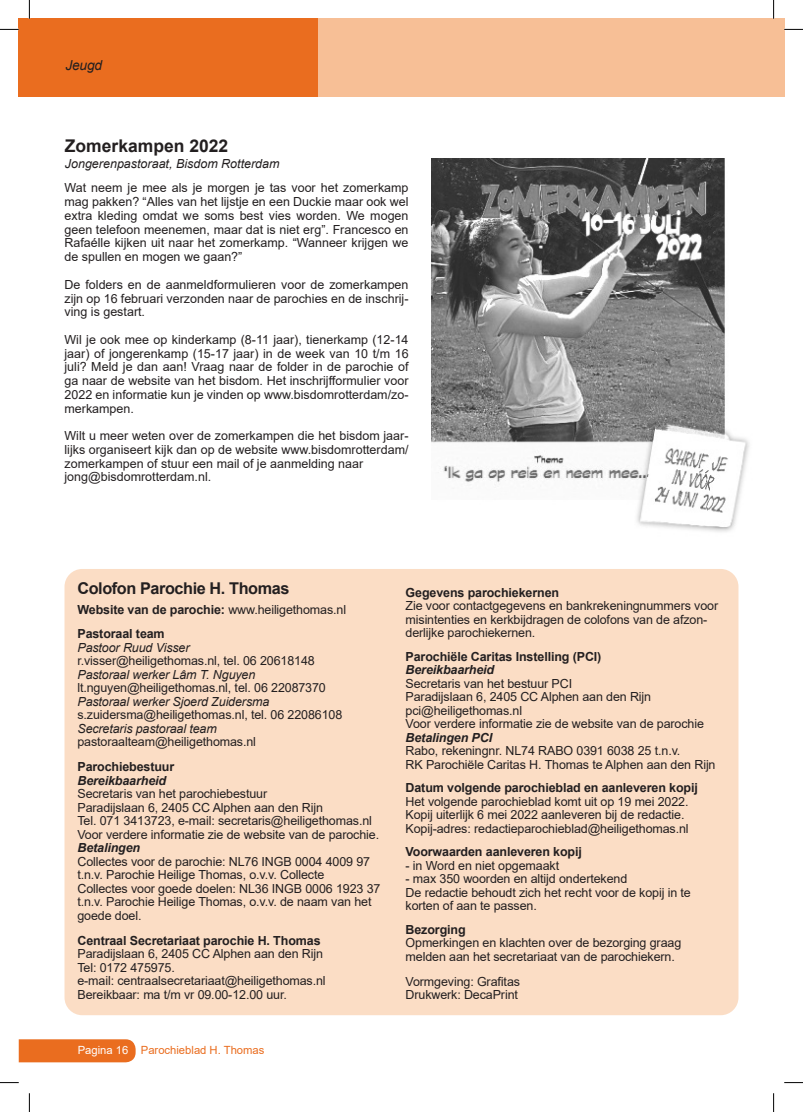
<style>
.page{position:relative;width:803px;height:1112px;background:#fff}
.page>*{position:absolute;margin:0;border:0;box-sizing:border-box;transform-origin:0 0}
.t1{font:700 17.5px "Arial";color:#231f20}
.t2{font:700 16.25px "Arial";letter-spacing:-.025em;color:#231f20}
.t3{font:italic 13.75px "Arial";letter-spacing:-.01em;color:#231f20}
.t4{font:12.5px/13.5px "Arial";letter-spacing:-.01em;color:#231f20}
.t5{font:700 12.5px/24.8px "Arial";letter-spacing:-.01em;color:#231f20}
.t6{font:italic 12.5px "Arial";letter-spacing:-.01em;color:#231f20}
.t7{font:italic 700 12.5px "Arial";letter-spacing:-.01em;color:#231f20}
.t8{font:11.25px "Arial";color:#ea6d1f}
.s1{font-weight:400}
.s2{color:#fff}
</style>
<div class="page">
<div style="left:19px;top:1039px;width:117px;height:23px;background:#ea6d1f"></div>
<div style="left:313px;top:19px;width:471px;height:78px;background:#f7bf96"></div>
<div style="left:19px;top:19px;width:299px;height:78px;background:#ea6d1f"></div>
<div style="left:65px;top:569px;width:673px;height:445px;background:#fbddc5;border-radius:18px"></div>
<img style="left:432px;top:159px;width:317px;height:373px">
<svg style="left:0;top:29px;width:19px;height:1px"></svg>
<svg style="left:784px;top:29px;width:19px;height:1px"></svg>
<svg style="left:0;top:1082px;width:19px;height:1px"></svg>
<svg style="left:784px;top:1082px;width:19px;height:1px"></svg>
<svg style="left:29px;top:0;width:1px;height:19px"></svg>
<svg style="left:29px;top:1093px;width:1px;height:18px"></svg>
<svg style="left:773px;top:0;width:1px;height:19px"></svg>
<svg style="left:773px;top:1093px;width:1px;height:18px"></svg>
<p class="t3" style="left:65px;top:56px;width:38px">Jeugd</p>
<h1 class="t1" style="left:65px;top:133px;width:165px">Zomerkampen 2022</h1>
<p class="t6" style="left:65px;top:156px;width:216px">Jongerenpastoraat, Bisdom Rotterdam</p>
<p class="t4" style="left:65px;top:181px;width:345px;text-align:justify">Wat neem je mee als je morgen je tas voor het zomerkamp mag pakken? “Alles van het lijstje en een Duckie maar ook wel extra kleding omdat we soms best vies worden. We mogen geen telefoon meenemen, maar dat is niet erg”. Francesco en Rafaélle kijken uit naar het zomerkamp. “Wanneer krijgen we de spullen en mogen we gaan?”</p>
<p class="t4" style="left:65px;top:277px;width:346px;text-align:justify">De folders en de aanmeldformulieren voor de zomerkampen zijn op 16 februari verzonden naar de parochies en de inschrij&shy;ving is gestart.</p>
<p class="t4" style="left:65px;top:332px;width:346px;text-align:justify">Wil je ook mee op kinderkamp (8-11 jaar), tienerkamp (12-14 jaar) of jongerenkamp (15-17 jaar) in de week van 10 t/m 16 juli? Meld je dan aan! Vraag naar de folder in de parochie of ga naar de website van het bisdom. Het inschrijfformulier voor 2022 en informatie kun je vinden op www.bisdomrotterdam/zo&shy;merkampen.</p>
<p class="t4" style="left:65px;top:428px;width:345px">Wilt u meer weten over de zomerkampen die het bisdom jaar&shy;lijks organiseert kijk dan op de website www.bisdomrotterdam/ zomerkampen of stuur een mail of je aanmelding naar jong@bisdomrotterdam.nl.</p>
<h2 class="t2" style="left:77px;top:576px;width:213px">Colofon Parochie H. Thomas</h2>
<p class="t5" style="left:77px;top:596px;width:270px">Website van de parochie: <span class="s1">www.heiligethomas.nl<br></span>Pastoraal team</p>
<p class="t6" style="left:77px;top:639px;width:114px">Pastoor Ruud Visser</p>
<p class="t4" style="left:77px;top:654px;width:239px">r.visser@heiligethomas.nl, tel. 06 20618148</p>
<p class="t6" style="left:77px;top:666px;width:179px">Pastoraal werker Lâm T. Nguyen</p>
<p class="t4" style="left:77px;top:681px;width:250px">lt.nguyen@heiligethomas.nl, tel. 06 22087370</p>
<p class="t6" style="left:77px;top:693px;width:193px">Pastoraal werker Sjoerd Zuidersma</p>
<p class="t4" style="left:77px;top:708px;width:266px">s.zuidersma@heiligethomas.nl, tel. 06 22086108</p>
<p class="t6" style="left:77px;top:720px;width:141px">Secretaris pastoraal team</p>
<p class="t4" style="left:77px;top:735px;width:180px">pastoraalteam@heiligethomas.nl</p>
<p class="t5" style="left:77px;top:754px;width:98px">Parochiebestuur</p>
<p class="t7" style="left:77px;top:771px;width:90px">Bereikbaarheid</p>
<p class="t4" style="left:77px;top:786px;width:303px">Secretaris van het parochiebestuur<br>Paradijslaan 6, 2405 CC Alphen aan den Rijn<br>Tel. 071 3413723, e-mail: secretaris@heiligethomas.nl Voor verdere informatie zie de website van de parochie.</p>
<p class="t7" style="left:77px;top:839px;width:64px">Betalingen</p>
<p class="t4" style="left:77px;top:854px;width:304px">Collectes voor de parochie: NL76 INGB 0004 4009 97 t.n.v. Parochie Heilige Thomas, o.v.v. Collecte<br>Collectes voor goede doelen: NL36 INGB 0006 1923 37 t.n.v. Parochie Heilige Thomas, o.v.v. de naam van het goede doel.</p>
<p class="t5" style="left:77px;top:927px;width:245px">Centraal Secretariaat parochie H. Thomas</p>
<p class="t4" style="left:77px;top:946px;width:250px">Paradijslaan 6, 2405 CC Alphen aan den Rijn Tel: 0172 475975.<br>e-mail: centraalsecretariaat@heiligethomas.nl Bereikbaar: ma t/m vr 09.00-12.00 uur.</p>
<p class="t8" style="left:78px;top:1042px;width:188px"><span class="s2">Pagina 16</span> Parochieblad H. Thomas</p>
<p class="t5" style="left:406px;top:580px;width:155px">Gegevens parochiekernen</p>
<p class="t4" style="left:406px;top:599px;width:314px">Zie voor contactgegevens en bankrekeningnummers voor misintenties en kerkbijdragen de colofons van de afzon&shy;derlijke parochiekernen.</p>
<p class="t5" style="left:406px;top:644px;width:197px">Parochiële Caritas Instelling (PCI)</p>
<p class="t7" style="left:406px;top:661px;width:90px">Bereikbaarheid</p>
<p class="t4" style="left:406px;top:676px;width:300px">Secretaris van het bestuur PCI<br>Paradijslaan 6, 2405 CC Alphen aan den Rijn pci@heiligethomas.nl<br>Voor verdere informatie zie de website van de parochie</p>
<p class="t7" style="left:406px;top:729px;width:88px">Betalingen PCI</p>
<p class="t4" style="left:406px;top:744px;width:311px">Rabo, rekeningnr. NL74 RABO 0391 6038 25 t.n.v.<br>RK Parochiële Caritas H. Thomas te Alphen aan den Rijn</p>
<p class="t5" style="left:406px;top:775px;width:294px">Datum volgende parochieblad en aanleveren kopij</p>
<p class="t4" style="left:406px;top:794px;width:285px">Het volgende parochieblad komt uit op 19 mei 2022.<br>Kopij uiterlijk 6 mei 2022 aanleveren bij de redactie.<br>Kopij-adres: redactieparochieblad@heiligethomas.nl</p>
<p class="t5" style="left:406px;top:839px;width:178px">Voorwaarden aanleveren kopij</p>
<p class="t4" style="left:406px;top:858px;width:155px">- in Word en niet opgemaakt</p>
<p class="t4" style="left:406px;top:872px;width:287px">- max 350 woorden en altijd ondertekend<br>De redactie behoudt zich het recht voor de kopij in te korten of aan te passen.</p>
<p class="t5" style="left:406px;top:917px;width:62px">Bezorging</p>
<p class="t4" style="left:406px;top:936px;width:277px">Opmerkingen en klachten over de bezorging graag melden aan het secretariaat van de parochiekern.</p>
<p class="t4" style="left:406px;top:974px;width:116px">Vormgeving: Grafitas<br>Drukwerk: DecaPrint</p>
</div>
